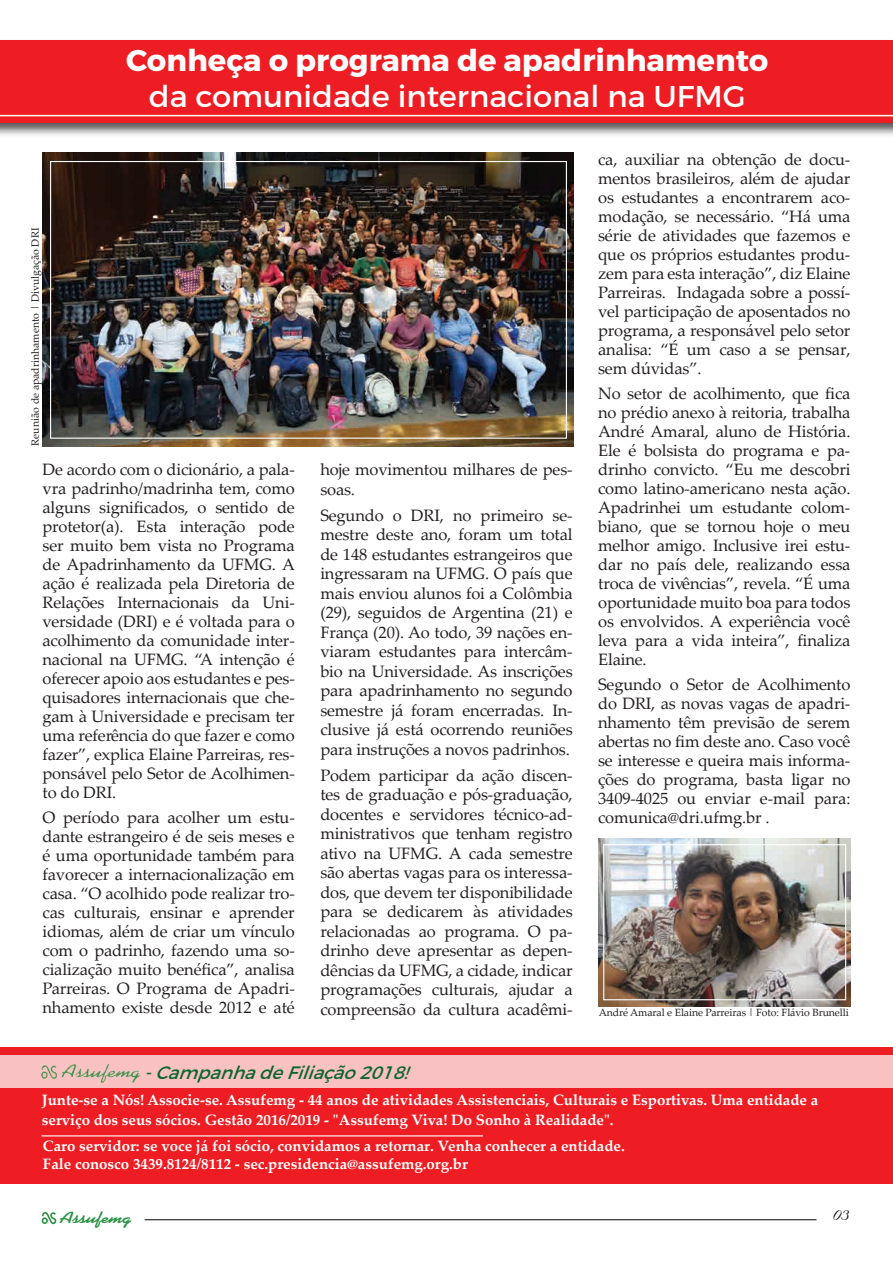
<style>
.page{position:relative;width:893px;height:1263px;background:#fff}
.page>*{position:absolute;margin:0;border:0;box-sizing:border-box;transform-origin:0 0}
.Normal__Web{font:700 30px/36px "Montserrat";color:#fff;text-align:center}
.t1{font:21px "Neptune Script";color:#231f20}
.t2{font:italic 18px "Montserrat";color:#0a672f}
.t3{font:16.5px/19px "Palatino Linotype";letter-spacing:-.01em;color:#231f20;text-align:justify}
.t4{font:700 16.5px "Koala";color:#2a9344;scale:1.22 1}
.t5{font:700 15px/19.5px "Palatino Linotype";color:#fff}
.t6{font:10.5px "Palatino Linotype";letter-spacing:-.01em;color:#231f20}
.s1{font-weight:400}
</style>
<div class="page">
<hr style="left:145px;top:1219px;width:671px;height:1px;background:#231f20">
<svg style="left:42px;top:1212px;width:14px;height:12px"></svg>
<div style="left:42px;top:1217px;width:6px;height:7px;border:2px solid #309244;border-radius:50%"></div>
<div style="left:0;top:38px;width:893px;height:100px;background:#231f20;opacity:.75"></div>
<div style="left:0;top:41px;width:893px;height:82px;background:#ee1d23"></div>
<hr style="left:0;top:115px;width:893px;height:1px;background:#fff">
<div style="left:0;top:1047px;width:893px;height:136px;background:#ee1d23"></div>
<div style="left:0;top:1056px;width:893px;height:32px;background:#fac1c3"></div>
<img style="left:41px;top:1064px;width:100px;height:19px">
<hr style="left:41px;top:1135px;width:442px;height:1px;background:#fff">
<img style="left:43px;top:153px;width:531px;height:293px">
<img style="left:598px;top:838px;width:252px;height:168px">
<div style="left:50px;top:161px;width:517px;height:278px;border:1px solid #fff"></div>
<div style="left:603px;top:844px;width:243px;height:156px;border:1px solid #fff"></div>
<p class="Normal__Web" style="left:126px;top:43px;width:644px">Conheça o programa de apadrinhamento <span class="s1">da comunidade internacional na UFMG</span></p>
<p class="t6" style="left:28px;top:446px;width:219px;rotate:-90deg">Reunião de apadrinhamento | Divulgação DRI</p>
<p class="t3" style="left:43px;top:460px;width:254px">De acordo com o dicionário, a pala&shy;vra padrinho/madrinha tem, como alguns significados, o sentido de protetor(a). Esta interação pode ser muito bem vista no Programa de Apadrinhamento da UFMG. A ação é realizada pela Diretoria de Relações Internacionais da Uni&shy;versidade (DRI) e é voltada para o acolhimento da comunidade inter&shy;nacional na UFMG. “A intenção é oferecer apoio aos estudantes e pes&shy;quisadores internacionais que che&shy;gam à Universidade e precisam ter uma referência do que fazer e como fazer”, explica Elaine Parreiras, res&shy;ponsável pelo Setor de Acolhimen&shy;to do DRI.</p>
<p class="t3" style="left:43px;top:808px;width:254px">O período para acolher um estu&shy;dante estrangeiro é de seis meses e é uma oportunidade também para favorecer a internacionalização em casa. “O acolhido pode realizar tro&shy;cas culturais, ensinar e aprender idiomas, além de criar um vínculo com o padrinho, fazendo uma so&shy;cialização muito benéfica”, analisa Parreiras. O Programa de Apadri&shy;nhamento existe desde 2012 e até</p>
<p class="t3" style="left:320px;top:459px;width:254px;line-height:19.5px">hoje movimentou milhares de pes&shy;soas.</p>
<p class="t3" style="left:320px;top:505px;width:254px;line-height:19.5px">Segundo o DRI, no primeiro se&shy;mestre deste ano, foram um total de 148 estudantes estrangeiros que ingressaram na UFMG. O país que mais enviou alunos foi a Colômbia (29), seguidos de Argentina (21) e França (20). Ao todo, 39 nações en&shy;viaram estudantes para intercâm&shy;bio na Universidade. As inscrições para apadrinhamento no segundo semestre já foram encerradas. In&shy;clusive já está ocorrendo reuniões para instruções a novos padrinhos.</p>
<p class="t3" style="left:320px;top:765px;width:254px;line-height:19.5px">Podem participar da ação discen&shy;tes de graduação e pós-graduação, docentes e servidores técnico-ad&shy;ministrativos que tenham registro ativo na UFMG. A cada semestre são abertas vagas para os interessa&shy;dos, que devem ter disponibilidade para se dedicarem às atividades relacionadas ao programa. O pa&shy;drinho deve apresentar as depen&shy;dências da UFMG, a cidade, indicar programações culturais, ajudar a compreensão da cultura acadêmi-</p>
<p class="t2" style="left:144px;top:1061px;width:273px">-CampanhadeFiliação2018!</p>
<p class="t3" style="left:598px;top:149px;width:254px">ca, auxiliar na obtenção de docu&shy;mentos brasileiros, além de ajudar os estudantes a encontrarem aco&shy;modação, se necessário. “Há uma série de atividades que fazemos e que os próprios estudantes produ&shy;zem para esta interação”, diz Elaine Parreiras. Indagada sobre a possí&shy;vel participação de aposentados no programa, a responsável pelo setor analisa: “É um caso a se pensar, sem dúvidas”.</p>
<p class="t3" style="left:598px;top:383px;width:254px">No setor de acolhimento, que fica no prédio anexo à reitoria, trabalha André Amaral, aluno de História.<br>Ele é bolsista do programa e pa&shy;drinho convicto. “Eu me descobri como latino-americano nesta ação.<br>Apadrinhei um estudante colom&shy;biano, que se tornou hoje o meu melhor amigo. Inclusive irei estu&shy;dar no país dele, realizando essa troca de vivências”, revela. “É uma oportunidade muito boa para todos os envolvidos. A experiência você leva para a vida inteira”, finaliza Elaine.</p>
<p class="t3" style="left:598px;top:674px;width:254px">Segundo o Setor de Acolhimento do DRI, as novas vagas de apadri&shy;nhamento têm previsão de serem abertas no fim deste ano. Caso você se interesse e queira mais informa&shy;ções do programa, basta ligar no 3409-4025 ou enviar e-mail para: comunica@dri.ufmg.br .</p>
<p class="t6" style="left:599px;top:1005px;width:252px">André Amaral e Elaine Parreiras | Foto: Flávio Brunelli</p>
<p class="t5" style="left:42px;top:1090px;width:778px">Junte-se a Nós! Associe-se. Assufemg - 44 anos de atividades Assistenciais, Culturais e Esportivas. Uma entidade a serviço dos seus sócios. Gestão 2016/2019 - "Assufemg Viva! Do Sonho à Realidade".</p>
<p class="t5" style="left:43px;top:1136px;width:583px;line-height:18px">Caro servidor: se voce já foi sócio, convidamos a retornar. Venha conhecer a entidade.<br>Fale conosco 3439.8124/8112 - sec.presidencia@assufemg.org.br</p>
<p class="t4" style="left:60px;top:1207px;width:60px">Assufemg</p>
<p class="t1" style="left:834px;top:1199px;width:18px">03</p>
</div>
